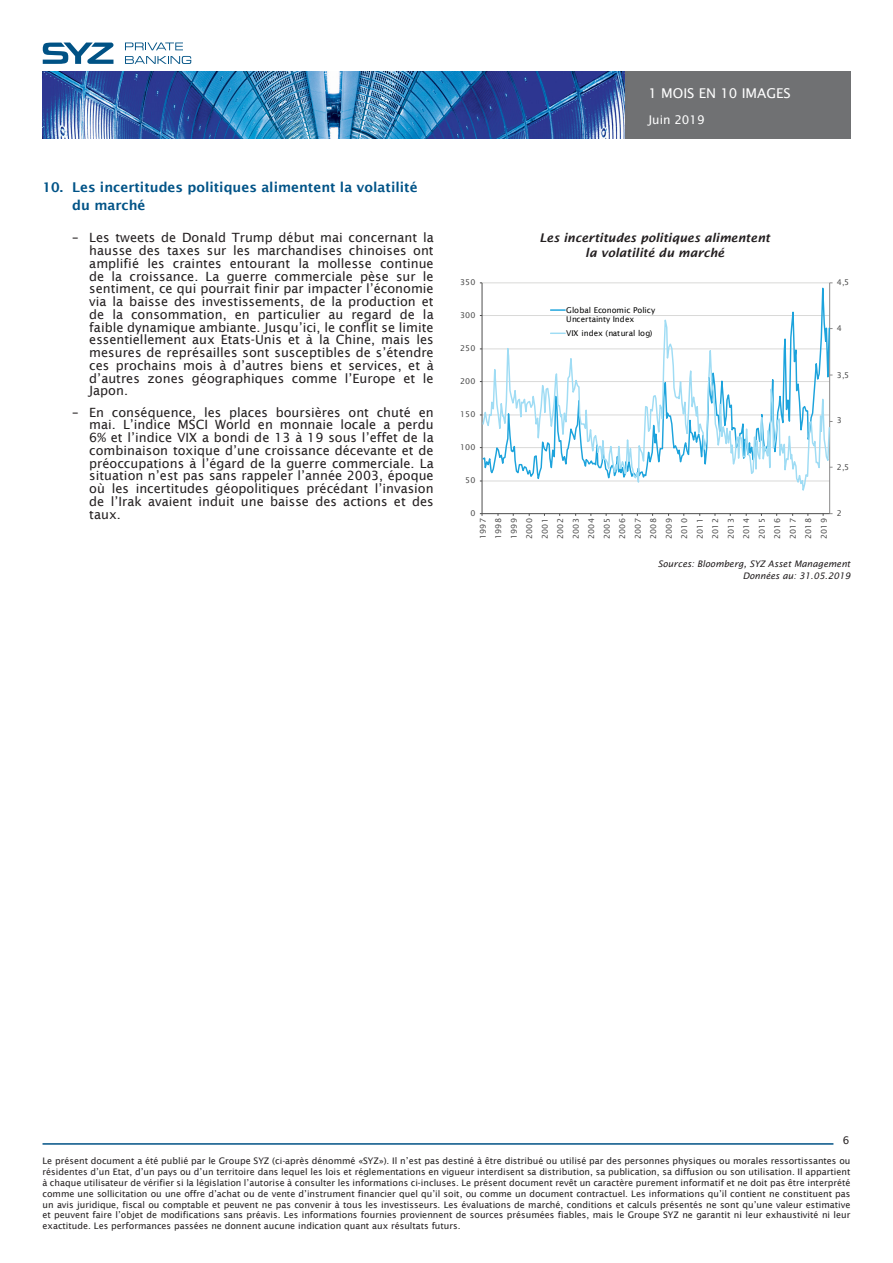
<style>
.page{position:relative;width:893px;height:1263px;background:#fff}
.page>*{position:absolute;margin:0;border:0;box-sizing:border-box;transform-origin:0 0}
.t1{font:600 13.5px/18px "Lucida Sans";color:#005387}
.t2{font:13.5px "Lucida Sans";color:#fff}
.t3{font:12.75px/12.8px "Lucida Sans";color:#231f20;text-align:justify}
.Graph_TITLES{font:italic 600 12px/15px "Lucida Sans";color:#231f20;text-align:center}
.t4{font:12px "Lucida Sans";color:#fff}
.t5{font:10.5px "Lucida Sans";color:#231f20}
.t6{font:9px/10.8px "Lucida Sans";color:#231f20;text-align:justify}
.Source_data{font:italic 9px "Lucida Sans";color:#231f20}
.t7{font:7.95px/15.5px "Lucida Sans";letter-spacing:.005em;color:#4d4d4d;text-align:justify}
.t8{font:7.95px/9.4px "Lucida Sans";letter-spacing:-.005em;color:#050504}
</style>
<div class="page">
<img style="left:43px;top:72px;width:807px;height:67px">
<hr style="left:43px;top:1143px;width:790px;height:2px;background:#005285">
<svg style="left:125px;top:43px;width:58px;height:7px"></svg>
<svg style="left:125px;top:56px;width:66px;height:8px"></svg>
<svg style="left:43px;top:43px;width:71px;height:21px"></svg>
<svg style="left:482px;top:282px;width:348px;height:26px"></svg>
<svg style="left:482px;top:308px;width:348px;height:206px"></svg>
<svg style="left:551px;top:309px;width:14px;height:2px"></svg>
<svg style="left:551px;top:333px;width:14px;height:1px"></svg>
<p class="t1" style="left:72px;top:178px;width:347px;text-indent:-30px">10. Les incertitudes politiques alimentent la volatilité du marché</p>
<p class="t3" style="left:89px;top:231px;width:346px;text-indent:-17px">– Les tweets de Donald Trump début mai concernant la hausse des taxes sur les marchandises chinoises ont amplifié les craintes entourant la mollesse continue de la croissance. La guerre commerciale pèse sur le sentiment, ce qui pourrait finir par impacter l’économie via la baisse des investissements, de la production et de la consommation, en particulier au regard de la faible dynamique ambiante. Jusqu’ici, le conflit se limite essentiellement aux Etats-Unis et à la Chine, mais les mesures de représailles sont susceptibles de s’étendre ces prochains mois à d’autres biens et services, et à d’autres zones géographiques comme l’Europe et le Japon.</p>
<p class="t3" style="left:89px;top:406px;width:346px;text-indent:-17px">– En conséquence, les places boursières ont chuté en mai. L’indice MSCI World en monnaie locale a perdu 6% et l’indice VIX a bondi de 13 à 19 sous l’effet de la combinaison toxique d’une croissance décevante et de préoccupations à l’égard de la guerre commerciale. La situation n’est pas sans rappeler l’année 2003, époque où les incertitudes géopolitiques précédant l’invasion de l’Irak avaient induit une baisse des actions et des taux.</p>
<h1 class="t2" style="left:648px;top:85px;width:144px">1 MOIS EN 10 IMAGES</h1>
<h3 class="t4" style="left:648px;top:113px;width:58px">Juin 2019</h3>
<p class="t7" style="left:460px;top:275px;width:17px">350</p>
<p class="t7" style="left:460px;top:307px;width:17px">300</p>
<p class="t7" style="left:460px;top:340px;width:17px">250</p>
<p class="t7" style="left:460px;top:373px;width:17px">200</p>
<p class="t7" style="left:460px;top:406px;width:17px">150</p>
<p class="t7" style="left:460px;top:440px;width:17px">100</p>
<p class="t7" style="left:465px;top:472px;width:12px">50</p>
<p class="Graph_TITLES" style="left:540px;top:230px;width:232px">Les incertitudes politiques alimentent la volatilité du marché</p>
<p class="t8" style="left:566px;top:305px;width:91px">Global Economic Policy<br>Uncertainty Index</p>
<p class="t8" style="left:566px;top:329px;width:88px">VIX index (natural log)</p>
<p class="t7" style="left:837px;top:275px;width:14px">4,5</p>
<p class="t7" style="left:837px;top:321px;width:7px">4</p>
<p class="t7" style="left:837px;top:367px;width:14px">3,5</p>
<p class="t7" style="left:837px;top:413px;width:7px">3</p>
<p class="t7" style="left:837px;top:459px;width:14px">2,5</p>
<p class="t7" style="left:470px;top:506px;width:7px">0</p>
<p class="t7" style="left:475px;top:539px;width:22px;rotate:-90deg">1997<br>1998<br>1999<br>2000<br>2001<br>2002<br>2003<br>2004<br>2005<br>2006<br>2007<br>2008<br>2009<br>2010<br>2011<br>2012<br>2013<br>2014<br>2015<br>2016<br>2017<br>2018<br>2019</p>
<p class="t7" style="left:837px;top:506px;width:7px">2</p>
<p class="Source_data" style="left:658px;top:558px;width:194px">Sources: Bloomberg, SYZ Asset Management</p>
<p class="Source_data" style="left:743px;top:570px;width:109px">Données au: 31.05.2019</p>
<p class="t5" style="left:843px;top:1134px;width:8px">6</p>
<p class="t6" style="left:43px;top:1156px;width:809px">Le présent document a été publié par le Groupe SYZ (ci-après dénommé «SYZ»). Il n’est pas destiné à être distribué ou utilisé par des personnes physiques ou morales ressortissantes ou résidentes d’un Etat, d’un pays ou d’un territoire dans lequel les lois et réglementations en vigueur interdisent sa distribution, sa publication, sa diffusion ou son utilisation. Il appartient à chaque utilisateur de vérifier si la législation l’autorise à consulter les informations ci-incluses. Le présent document revêt un caractère purement informatif et ne doit pas être interprété comme une sollicitation ou une offre d’achat ou de vente d’instrument financier quel qu’il soit, ou comme un document contractuel. Les informations qu’il contient ne constituent pas un avis juridique, fiscal ou comptable et peuvent ne pas convenir à tous les investisseurs. Les évaluations de marché, conditions et calculs présentés ne sont qu’une valeur estimative et peuvent faire l’objet de modifications sans préavis. Les informations fournies proviennent de sources présumées fiables, mais le Groupe SYZ ne garantit ni leur exhaustivité ni leur exactitude. Les performances passées ne donnent aucune indication quant aux résultats futurs.</p>
</div>
